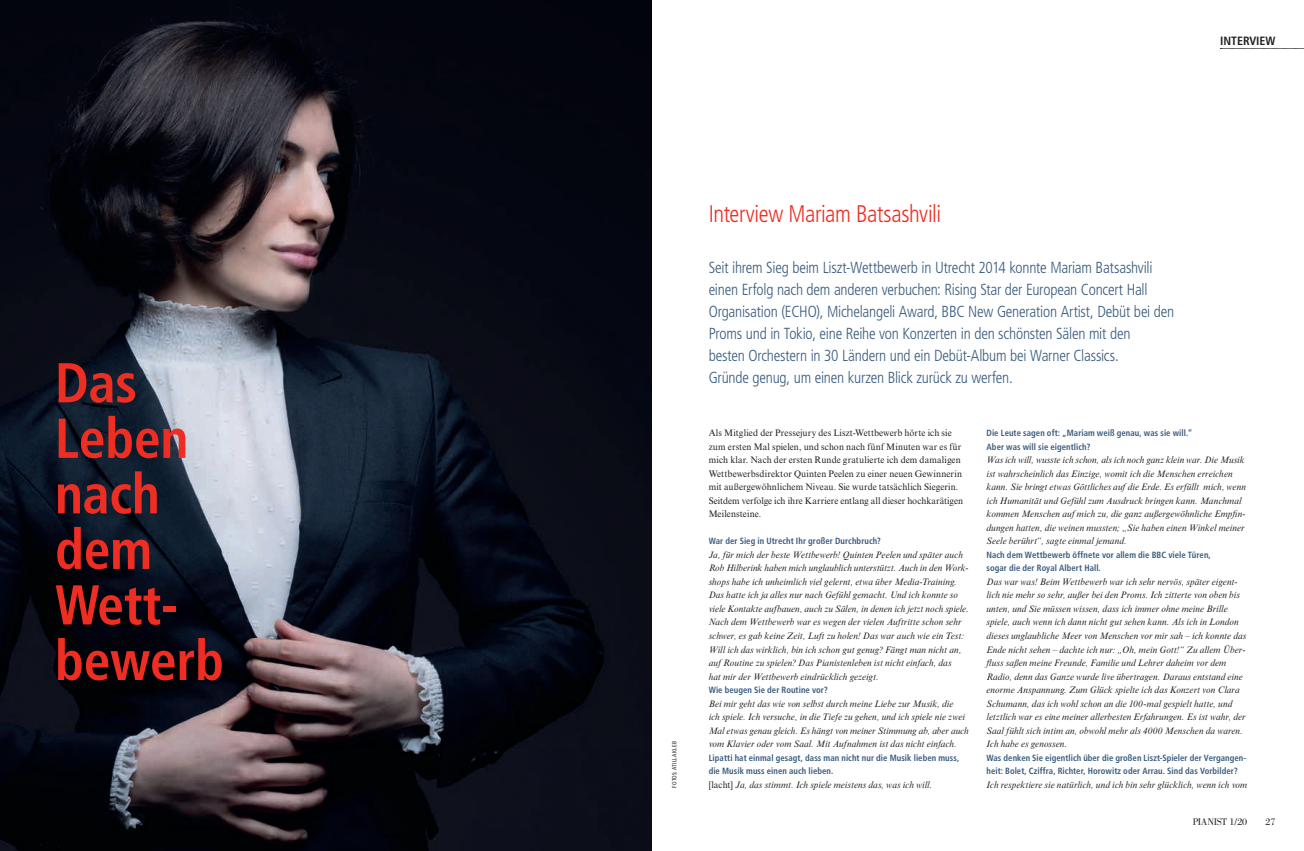
<style>
.page{position:relative;width:1304px;height:851px;background:#fff}
.page>*{position:absolute;margin:0;border:0;box-sizing:border-box;transform-origin:0 0}
.t1{font:700 condensed 56px/55.5px "Frutiger LT Std";letter-spacing:-.005em;color:#ee2e22;scale:.96 1}
.t2{font:300 condensed 24px "Frutiger LT Std";letter-spacing:-.015em;color:#ee2e22;scale:.96 1}
.t3{font:300 condensed 16px/22px "Frutiger LT Std";letter-spacing:-.015em;color:#395b7f;scale:.96 1}
.t4{font:700 condensed 12px "Frutiger LT Std";color:#231f20}
.t5{font:10px "Bodoni Std";letter-spacing:-.03em;color:#231f20}
.t6{font:italic 9.5px/13.5px "Times New Roman MT Std";letter-spacing:.01em;color:#231f20;scale:.96 1}
.t7{font:9.5px/13.5px "Times New Roman MT Std";letter-spacing:.01em;color:#231f20;scale:.96 1}
.t8{font:700 condensed 9px/13.5px "Frutiger LT Std";letter-spacing:.005em;color:#395b7f;scale:.96 1}
.t9{font:condensed 6px "Frutiger LT Std";letter-spacing:.02em;color:#231f20;scale:.96 1}
.s1{font-style:normal}
</style>
<div class="page">
<img style="left:0;top:0;width:652px;height:850px">
<svg style="left:1220px;top:48px;width:84px;height:1px"></svg>
<h1 class="t1" style="left:55px;top:355px;width:178px">Das<br>Leben nach dem<br>Wett&shy;bewerb</h1>
<p class="t4" style="left:1220px;top:34px;width:57px">INTERVIEW</p>
<p class="t9" style="left:671px;top:787px;width:50px;rotate:-90deg">FOTOS: ATILLA KLEB</p>
<h2 class="t2" style="left:709px;top:200px;width:244px">Interview Mariam Batsashvili</h2>
<p class="t3" style="left:709px;top:256px;width:487px">Seit ihrem Sieg beim Liszt-Wettbewerb in Utrecht 2014 konnte Mariam Batsashvili einen Erfolg nach dem anderen verbuchen: Rising Star der European Concert Hall Organisation (ECHO), Michelangeli Award, BBC New Generation Artist, Debüt bei den Proms und in Tokio, eine Reihe von Konzerten in den schönsten Sälen mit den<br>besten Orchestern in 30 Ländern und ein Debüt-Album bei Warner Classics.<br>Gründe genug, um einen kurzen Blick zurück zu werfen.</p>
<p class="t7" style="left:709px;top:426px;width:266px">Als Mitglied der Pressejury des Liszt-Wettbewerb hörte ich sie zum ersten Mal spielen, und schon nach fünf Minuten war es für mich klar. Nach der ersten Runde gratulierte ich dem damaligen Wettbewerbsdirektor Quinten Peelen zu einer neuen Gewinnerin mit außergewöhnlichem Niveau. Sie wurde tatsächlich Siegerin.<br>Seitdem verfolge ich ihre Karriere entlang all dieser hochkarätigen Meilensteine.</p>
<p class="t8" style="left:709px;top:534px;width:181px">War der Sieg in Utrecht Ihr großer Durchbruch?</p>
<p class="t6" style="left:709px;top:548px;width:273px">Ja, für mich der beste Wettbewerb! Quinten Peelen und später auch Rob Hilberink haben mich unglaublich unterstützt. Auch in den Work&shy;shops habe ich unheimlich viel gelernt, etwa über Media-Training.<br>Das hatte ich ja alles nur nach Gefühl gemacht. Und ich konnte so viele Kontakte aufbauen, auch zu Sälen, in denen ich jetzt noch spiele.<br>Nach dem Wettbewerb war es wegen der vielen Auftritte schon sehr schwer, es gab keine Zeit, Luft zu holen! Das war auch wie ein Test:<br>Will ich das wirklich, bin ich schon gut genug? Fängt man nicht an, auf Routine zu spielen? Das Pianistenleben ist nicht einfach, das<br>hat mir der Wettbewerb eindrücklich gezeigt.</p>
<p class="t8" style="left:709px;top:683px;width:126px">Wie beugen Sie der Routine vor?</p>
<p class="t6" style="left:709px;top:696px;width:272px">Bei mir geht das wie von selbst durch meine Liebe zur Musik, die<br>ich spiele. Ich versuche, in die Tiefe zu gehen, und ich spiele nie zwei Mal etwas genau gleich. Es hängt von meiner Stimmung ab, aber auch vom Klavier oder vom Saal. Mit Aufnahmen ist das nicht einfach.</p>
<p class="t8" style="left:709px;top:750px;width:263px">Lipatti hat einmal gesagt, dass man nicht nur die Musik lieben muss, die Musik muss einen auch lieben.</p>
<p class="t6" style="left:709px;top:777px;width:235px"><span class="s1">[lacht]</span> Ja, das stimmt. Ich spiele meistens das, was ich will.</p>
<p class="t8" style="left:986px;top:426px;width:216px">Die Leute sagen oft: „Mariam weiß genau, was sie will.“<br>Aber was will sie eigentlich?</p>
<p class="t6" style="left:986px;top:453px;width:272px">Was ich will, wusste ich schon, als ich noch ganz klein war. Die Musik ist wahrscheinlich das Einzige, womit ich die Menschen erreichen kann. Sie bringt etwas Göttliches auf die Erde. Es erfüllt mich, wenn ich Humanität und Gefühl zum Ausdruck bringen kann. Manchmal kommen Menschen auf mich zu, die ganz außergewöhnliche Empfin&shy;dungen hatten, die weinen mussten; „Sie haben einen Winkel meiner Seele berührt“, sagte einmal jemand.</p>
<p class="t8" style="left:986px;top:548px;width:235px">Nach dem Wettbewerb öffnete vor allem die BBC viele Türen, sogar die der Royal Albert Hall.</p>
<p class="t6" style="left:986px;top:575px;width:272px">Das war was! Beim Wettbewerb war ich sehr nervös, später eigent&shy;lich nie mehr so sehr, außer bei den Proms. Ich zitterte von oben bis unten, und Sie müssen wissen, dass ich immer ohne meine Brille spiele, auch wenn ich dann nicht gut sehen kann. Als ich in London dieses unglaubliche Meer von Menschen vor mir sah – ich konnte das Ende nicht sehen – dachte ich nur: „Oh, mein Gott!“ Zu allem Über&shy;fluss saßen meine Freunde, Familie und Lehrer daheim vor dem Radio, denn das Ganze wurde live übertragen. Daraus entstand eine enorme Anspannung. Zum Glück spielte ich das Konzert von Clara Schumann, das ich wohl schon an die 100-mal gespielt hatte, und letztlich war es eine meiner allerbesten Erfahrungen. Es ist wahr, der Saal fühlt sich intim an, obwohl mehr als 4000 Menschen da waren.<br>Ich habe es genossen.</p>
<p class="t8" style="left:986px;top:750px;width:272px">Was denken Sie eigentlich über die großen Liszt-Spieler der Vergangen&shy;heit: Bolet, Cziffra, Richter, Horowitz oder Arrau. Sind das Vorbilder?</p>
<p class="t6" style="left:986px;top:777px;width:273px">Ich respektiere sie natürlich, und ich bin sehr glücklich, wenn ich vom</p>
<p class="t5" style="left:1193px;top:815px;width:56px">PIANIST 1/20</p>
<p class="t5" style="left:1266px;top:815px;width:11px">27</p>
</div>
